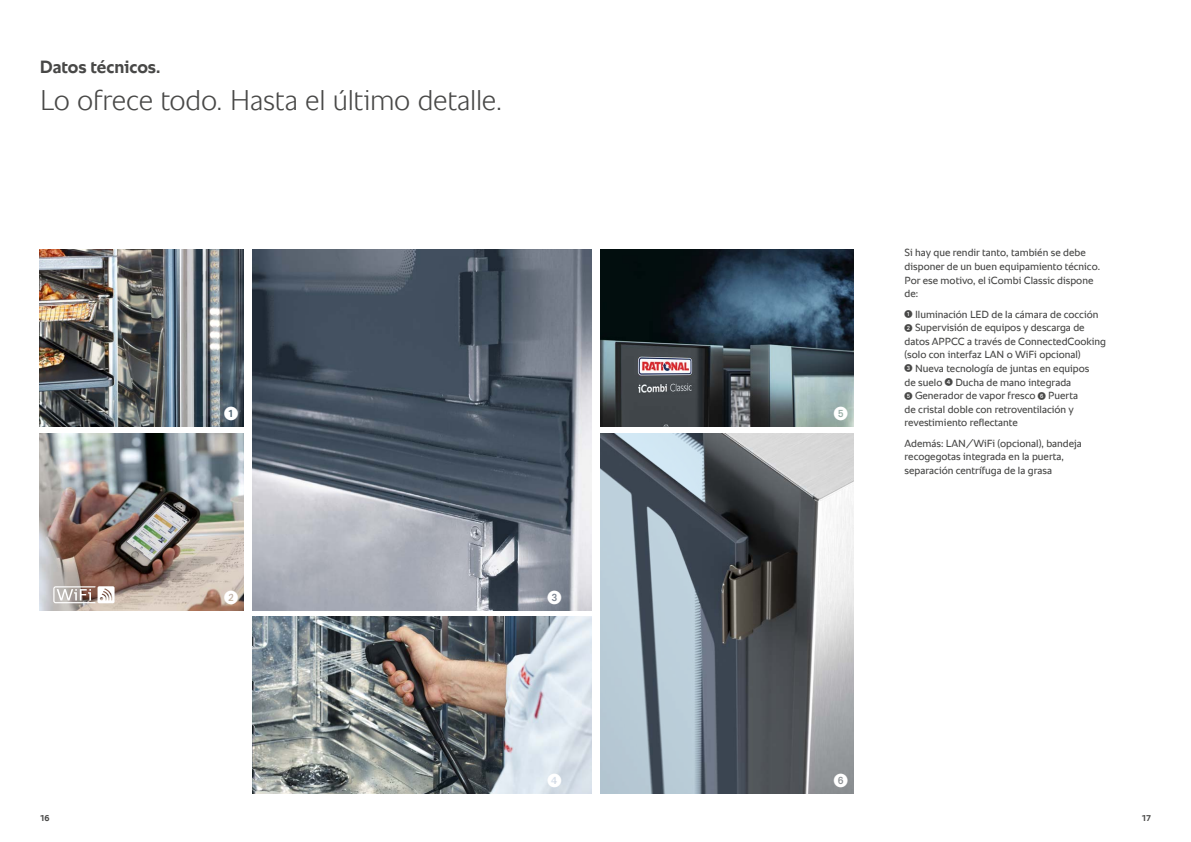
<style>
.page{position:relative;width:1191px;height:842px;background:#fff}
.page>*{position:absolute;margin:0;border:0;box-sizing:border-box;transform-origin:0 0}
.t1{font:300 29px "RATIONAL Sans TT";letter-spacing:-.01em;color:#484847}
.t2{font:700 18px "RATIONAL Sans TT";color:#484847}
.t3{font:14px "European Pi One";color:#fff}
.t4{font:10.5px/13.6px "RATIONAL Sans TT";color:#484847}
.t5{font:700 8.5px "RATIONAL Sans TT";color:#484847}
.s1{font-family:"European Pi One";font-size:8px}
</style>
<div class="page">
<img style="left:600px;top:433px;width:253px;height:361px">
<img style="left:600px;top:249px;width:253px;height:177px">
<img style="left:40px;top:249px;width:204px;height:177px">
<img style="left:252px;top:617px;width:339px;height:177px">
<img style="left:252px;top:249px;width:339px;height:361px">
<img style="left:40px;top:433px;width:204px;height:177px">
<svg style="left:53px;top:586px;width:62px;height:17px"></svg>
<h2 class="t2" style="left:40px;top:53px;width:122px">Datos técnicos.</h2>
<h1 class="t1" style="left:40px;top:79px;width:464px">Lo ofrece todo. Hasta el último detalle.</h1>
<h3 class="t3" style="left:224px;top:406px;width:15px">1</h3>
<h3 class="t3" style="left:224px;top:589px;width:15px">2</h3>
<h3 class="t3" style="left:547px;top:589px;width:15px">3</h3>
<h3 class="t3" style="left:547px;top:773px;width:15px">4</h3>
<h3 class="t3" style="left:833px;top:406px;width:15px">5</h3>
<p class="t4" style="left:904px;top:246px;width:197px">Si hay que rendir tanto, también se debe disponer de un buen equipamiento técnico.<br>Por ese motivo, el iCombi Classic dispone de:</p>
<p class="t4" style="left:904px;top:307px;width:203px"><span class="s1">1</span> Iluminación LED de la cámara de cocción <span class="s1">2</span> Supervisión de equipos y descarga de datos APPCC a través de ConnectedCooking (solo con interfaz LAN o WiFi opcional)<br><span class="s1">3</span> Nueva tecnología de juntas en equipos<br>de suelo <span class="s1">4</span> Ducha de mano integrada<br><span class="s1">5</span> Generador de vapor fresco <span class="s1">6</span> Puerta<br>de cristal doble con retroventilación y revestimiento reflectante</p>
<p class="t4" style="left:904px;top:436px;width:179px">Además: LAN/WiFi (opcional), bandeja recogegotas integrada en la puerta, separación centrífuga de la grasa</p>
<h3 class="t3" style="left:833px;top:773px;width:15px">6</h3>
<p class="t5" style="left:40px;top:812px;width:11px">16</p>
<p class="t5" style="left:1141px;top:812px;width:11px">17</p>
</div>
